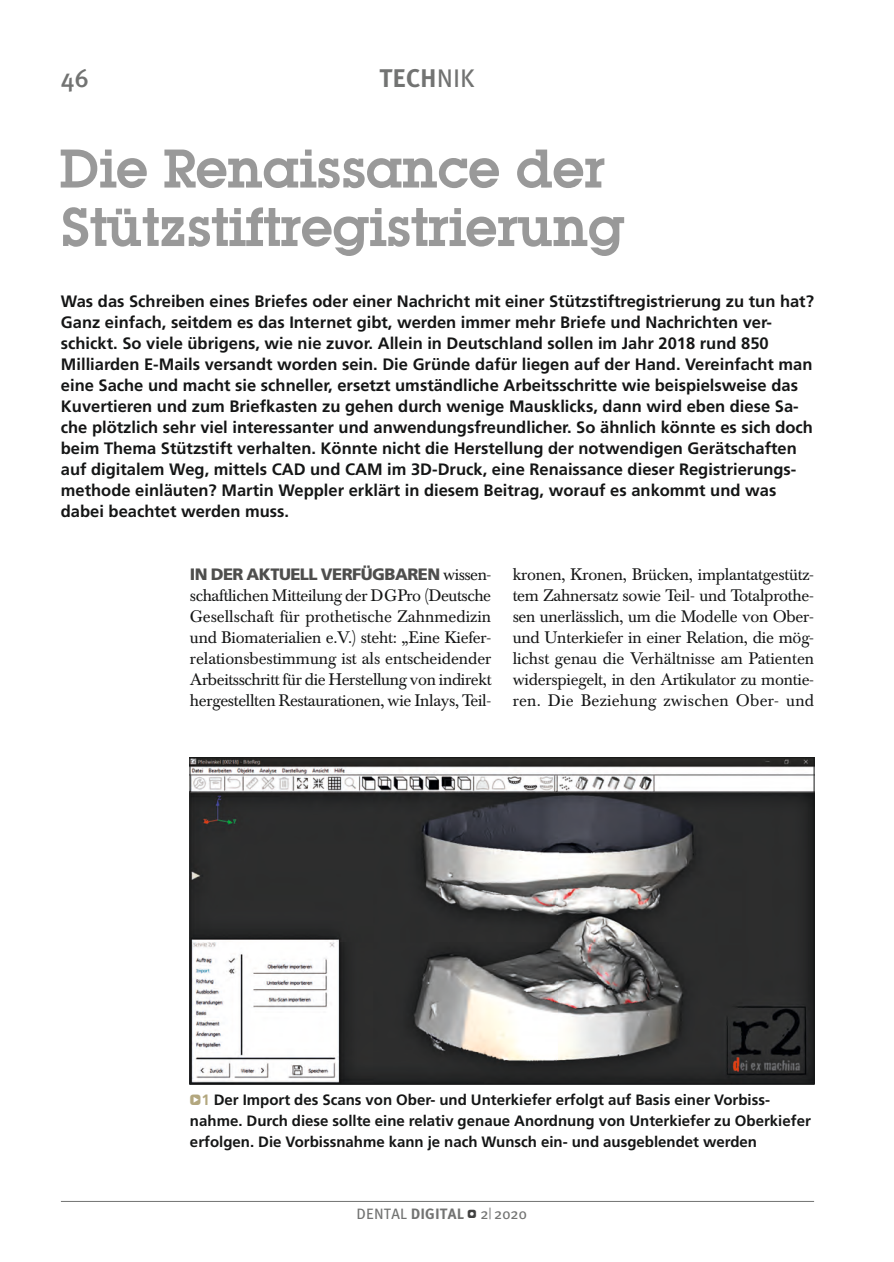
<style>
.page{position:relative;width:894px;height:1262px;background:#fff}
.page>*{position:absolute;margin:0;border:0;box-sizing:border-box;transform-origin:0 0}
._06_Headline_36pt{font:700 54px/58.5px "Lubiana";color:#999}
.t1{font:700 25.5px "Meta Plus";color:#727372}
.t2{font:500 25.5px "Meta Plus";color:#727372}
._02_Vorspann{font:700 16.5px/21px "Frutiger";color:#151616}
._01_Fließtext11_14{font:16.5px/21px "Baskerville BE";letter-spacing:-.015em;color:#151616;text-align:justify}
._03_Bildunterschrift{font:700 15px/21px "Frutiger";color:#151616}
.t3{font:15px "Meta Plus";letter-spacing:.01em;color:#727372}
.s1{font-weight:400}
.s2{font-family:"Frutiger";font-weight:900;color:#4e4e4d}
.s3{font-family:"Click Bits Icon Pods";font-weight:400;color:#b3a77e}
.s4{color:#b3a77e}
.s5{font-weight:700}
.s6{font-family:"Click Bits Icon Pods";font-size:12px;color:#414140}
.s7{color:#939393}
</style>
<div class="page">
<hr style="left:61px;top:1201px;width:752px;height:1px;background:#727372">
<img style="left:191px;top:759px;width:621px;height:323px">
<h2 class="t2" style="left:61px;top:64px;width:29px">46</h2>
<h2 class="t1" style="left:379px;top:64px;width:97px">TECH<span class="s1">NIK</span></h2>
<p class="_06_Headline_36pt" style="left:61px;top:140px;width:565px">Die Renaissance der<br>Stützstiftregistrierung</p>
<p class="_02_Vorspann" style="left:61px;top:291px;width:754px">Was das Schreiben eines Briefes oder einer Nachricht mit einer Stützstiftregistrierung zu tun hat?</p>
<p class="_02_Vorspann" style="left:61px;top:312px;width:753px">Ganz einfach, seitdem es das Internet gibt, werden immer mehr Briefe und Nachrichten ver&shy;schickt. So viele übrigens, wie nie zuvor. Allein in Deutschland sollen im Jahr 2018 rund 850<br>Milliarden E-Mails versandt worden sein. Die Gründe dafür liegen auf der Hand. Vereinfacht man eine Sache und macht sie schneller, ersetzt umständliche Arbeitsschritte wie beispielsweise das Kuvertieren und zum Briefkasten zu gehen durch wenige Mausklicks, dann wird eben diese Sa&shy;che plötzlich sehr viel interessanter und anwendungsfreundlicher. So ähnlich könnte es sich doch beim Thema Stützstift verhalten. Könnte nicht die Herstellung der notwendigen Gerätschaften auf digitalem Weg, mittels CAD und CAM im 3D-Druck, eine Renaissance dieser Registrierungs&shy;methode einläuten? Martin Weppler erklärt in diesem Beitrag, worauf es ankommt und was dabei beachtet werden muss.</p>
<p class="_01_Fließtext11_14" style="left:190px;top:564px;width:303px"><span class="s2">IN DER AKTUELL VERFÜGBAREN</span> wissen&shy;schaftlichen Mitteilung der DGPro (Deutsche Gesellschaft für prothetische Zahnmedizin und Biomaterialien e.V.) steht: „Eine Kiefer&shy;relationsbestimmung ist als entscheidender Arbeitsschritt für die Herstellung von indirekt hergestellten Restaurationen, wie Inlays, Teil-</p>
<p class="_01_Fließtext11_14" style="left:512px;top:564px;width:303px">kronen, Kronen, Brücken, implantatgestütz&shy;tem Zahnersatz sowie Teil- und Totalprothe&shy;sen unerlässlich, um die Modelle von Ober&shy;und Unterkiefer in einer Relation, die mög&shy;lichst genau die Verhältnisse am Patienten widerspiegelt, in den Artikulator zu montie&shy;ren. Die Beziehung zwischen Ober- und</p>
<p class="_03_Bildunterschrift" style="left:190px;top:1089px;width:622px"><span class="s3">Q</span><span class="s4">1</span> Der Import des Scans von Ober- und Unterkiefer erfolgt auf Basis einer Vorbiss&shy;nahme. Durch diese sollte eine relativ genaue Anordnung von Unterkiefer zu Oberkiefer erfolgen. Die Vorbissnahme kann je nach Wunsch ein- und ausgeblendet werden</p>
<p class="t3" style="left:356px;top:1205px;width:172px">DENTAL <span class="s5">DIGITAL</span> <span class="s6">W</span> 2<span class="s7">|</span> 2020</p>
</div>
